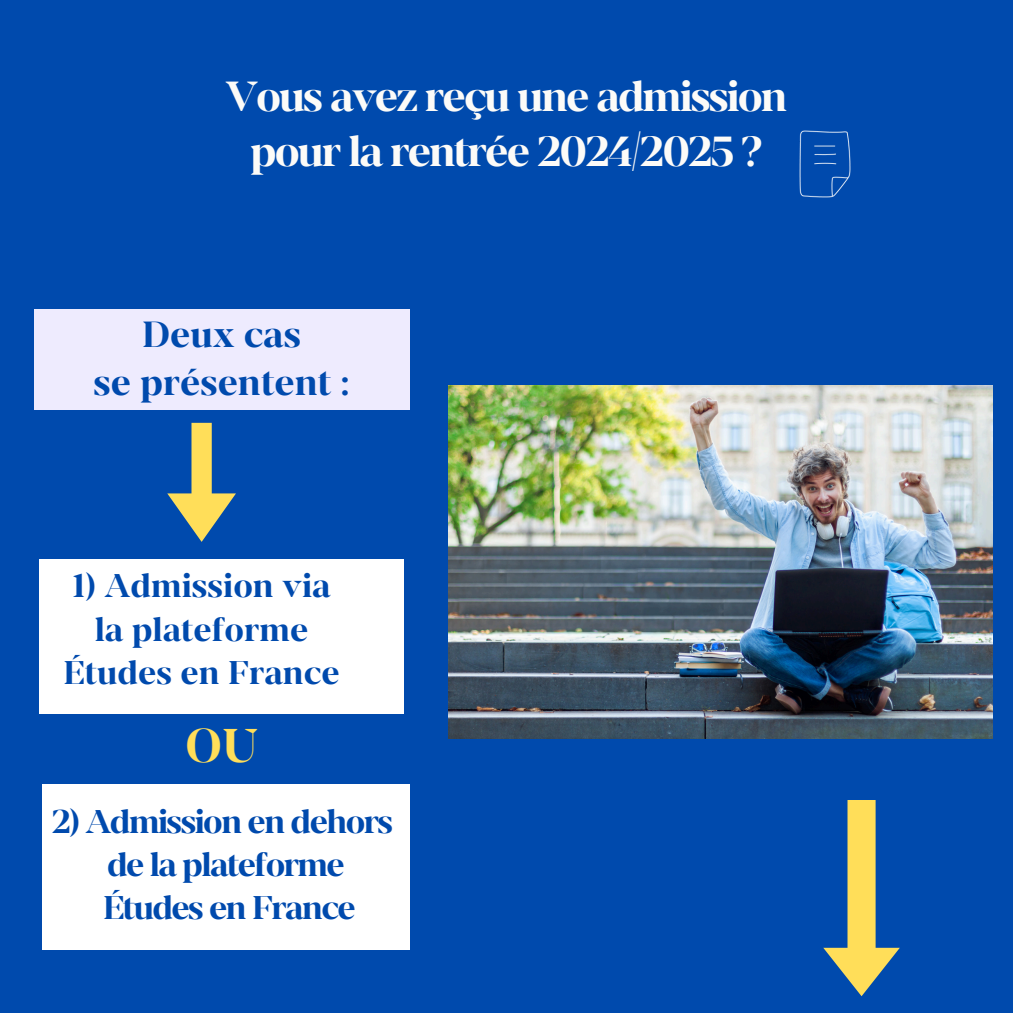
<style>
.page{position:relative;width:1013px;height:1013px;background:#fff}
.page>*{position:absolute;margin:0;border:0;box-sizing:border-box;transform-origin:0 0}
.t1{font:700 45px "Campus France Serif";color:#ffde59}
.t2{font:700 40px/55.2px "Campus France Serif";letter-spacing:-.05em;color:#fcfbf8;text-align:center}
.t3{font:700 34.62px "Campus France Serif";color:#004aad}
.t4{font:700 31.25px "Campus France Serif";letter-spacing:-.05em;color:#004aad}
.t5{font:700 31.25px "Campus France Serif";color:#004aad}
</style>
<div class="page">
<div style="left:0;top:0;width:1012px;height:1012px;background:#004aad"></div>
<img style="left:799px;top:130px;width:52px;height:68px">
<div style="left:34px;top:309px;width:375px;height:100px;background:#eeebfe"></div>
<div style="left:39px;top:559px;width:364px;height:154px;background:#fff"></div>
<div style="left:42px;top:784px;width:367px;height:165px;background:#fff"></div>
<img style="left:448px;top:385px;width:544px;height:353px">
<svg style="left:167px;top:423px;width:69px;height:119px"></svg>
<svg style="left:823px;top:800px;width:76px;height:196px"></svg>
<p class="t2" style="left:225px;top:70px;width:563px">Vous avez reçu une admission pour la rentrée 2024/2025 ?</p>
<p class="t3" style="left:142px;top:308px;width:160px">Deux cas</p>
<p class="t3" style="left:93px;top:356px;width:257px">se présentent :</p>
<p class="t5" style="left:73px;top:562px;width:259px">1) Admission via</p>
<h1 class="t5" style="left:95px;top:606px;width:215px">la plateforme</h1>
<p class="t5" style="left:63px;top:649px;width:278px">Études en France</p>
<p class="t1" style="left:185px;top:712px;width:74px">OU</p>
<p class="t4" style="left:52px;top:798px;width:343px">2) Admission en dehors</p>
<p class="t4" style="left:107px;top:841px;width:239px">de la plateforme</p>
<p class="t4" style="left:103px;top:884px;width:254px">Études en France</p>
</div>
